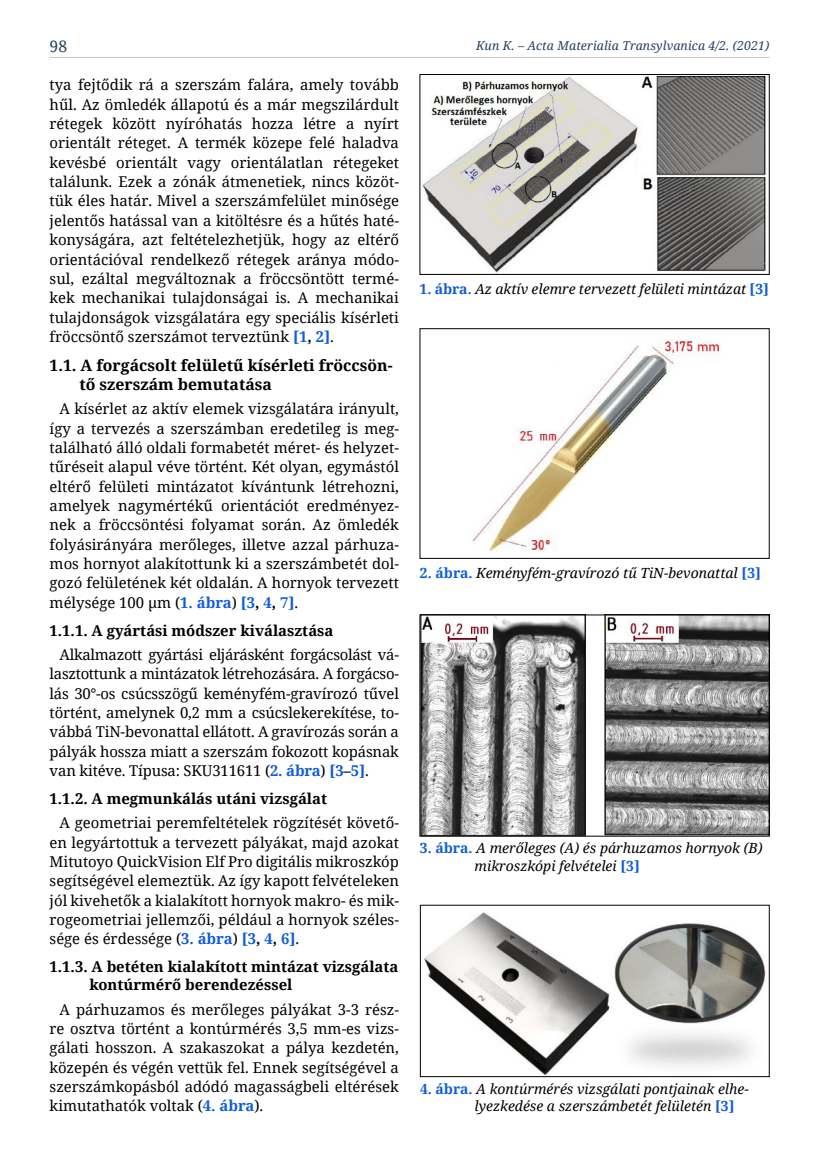
<style>
.page{position:relative;width:819px;height:1161px;background:#fff}
.page>*{position:absolute;margin:0;border:0;box-sizing:border-box;transform-origin:0 0}
.t1{font:700 15.75px/19.1px "Noto Serif";color:#000}
.t2{font:15.75px "Noto Serif";color:#244061}
.t3{font:14.88px/19.4px "Noto Serif";color:#000;text-align:justify}
.t4{font:700 14.88px/18px "Noto Serif";color:#000}
.t5{font:italic 14px/17.5px "Noto Serif";color:#000}
.t6{font:italic 12.25px "Noto Serif";letter-spacing:.01em;color:#244061}
.s1{font-weight:700;color:#0f5dd8}
.s2{font-weight:700}
.s3{font-weight:700;font-style:normal;color:#0f5dd8}
</style>
<div class="page">
<hr style="left:50px;top:57px;width:719px;height:1px;background:#c6c6c6">
<img style="left:422px;top:76px;width:344px;height:196px">
<div style="left:420px;top:74px;width:349px;height:200px;border:1px solid #000"></div>
<img style="left:472px;top:339px;width:248px;height:213px">
<img style="left:422px;top:617px;width:345px;height:217px">
<div style="left:420px;top:615px;width:349px;height:221px;border:1px solid #000"></div>
<img style="left:424px;top:912px;width:342px;height:163px">
<div style="left:420px;top:905px;width:349px;height:172px;border:1px solid #000"></div>
<p class="t2" style="left:50px;top:35px;width:19px">98</p>
<p class="t6" style="left:476px;top:37px;width:295px">Kun K. – Acta Materialia Transylvanica 4/2. (2021)</p>
<p class="t3" style="left:50px;top:75px;width:351px">tya fejtődik rá a szerszám falára, amely tovább hűl. Az ömledék állapotú és a már megszilárdult rétegek között nyíróhatás hozza létre a nyírt orientált réteget. A termék közepe felé haladva kevésbé orientált vagy orientálatlan rétegeket találunk. Ezek a zónák átmenetiek, nincs közöt&shy;tük éles határ. Mivel a szerszámfelület minősége jelentős hatással van a kitöltésre és a hűtés haté&shy;konyságára, azt feltételezhetjük, hogy az eltérő orientációval rendelkező rétegek aránya módo&shy;sul, ezáltal megváltoznak a fröccsöntött termé&shy;kek mechanikai tulajdonságai is. A mechanikai tulajdonságok vizsgálatára egy speciális kísérleti fröccsöntő szerszámot terveztünk <span class="s1">[1</span><span class="s2">,</span> <span class="s1">2]</span>.</p>
<p class="t1" style="left:79px;top:355px;width:314px;text-indent:-30px">1.1. A forgácsolt felületű kísérleti fröccsön&shy;tő szerszám bemutatása</p>
<p class="t3" style="left:50px;top:398px;width:351px;text-indent:10px">A kísérlet az aktív elemek vizsgálatára irányult, így a tervezés a szerszámban eredetileg is meg&shy;található álló oldali formabetét méret- és helyzet&shy;tűréseit alapul véve történt. Két olyan, egymástól eltérő felületi mintázatot kívántunk létrehozni, amelyek nagymértékű orientációt eredményez&shy;nek a fröccsöntési folyamat során. Az ömledék folyásirányára merőleges, illetve azzal párhuza&shy;mos hornyot alakítottunk ki a szerszámbetét dol&shy;gozó felületének két oldalán. A hornyok tervezett mélysége 100 μm (<span class="s1">1. ábra</span>) <span class="s1">[3</span><span class="s2">,</span> <span class="s1">4</span><span class="s2">,</span> <span class="s1">7]</span>.</p>
<p class="t4" style="left:50px;top:621px;width:285px">1.1.1. A gyártási módszer kiválasztása</p>
<p class="t3" style="left:50px;top:644px;width:351px;text-indent:10px">Alkalmazott gyártási eljárásként forgácsolást vá&shy;lasztottunk a mintázatok létrehozására. A forgácso&shy;lás 30°-os csúcsszögű keményfém-gravírozó tűvel történt, amelynek 0,2 mm a csúcslekerekítése, to&shy;vábbá TiN-bevonattal ellátott. A gravírozás során a pályák hossza miatt a szerszám fokozott kopásnak van kitéve. Típusa: SKU311611 (<span class="s1">2. ábra</span>) <span class="s1">[3</span><span class="s2">–</span><span class="s1">5]</span>.</p>
<p class="t4" style="left:50px;top:789px;width:279px">1.1.2. A megmunkálás utáni vizsgálat</p>
<p class="t3" style="left:50px;top:813px;width:351px;text-indent:10px">A geometriai peremfeltételek rögzítését követő&shy;en legyártottuk a tervezett pályákat, majd azokat Mitutoyo QuickVision Elf Pro digitális mikroszkóp segítségével elemeztük. Az így kapott felvételeken jól kivehetők a kialakított hornyok makro- és mik&shy;rogeometriai jellemzői, például a hornyok széles&shy;sége és érdessége (<span class="s1">3. ábra</span>) <span class="s1">[3</span><span class="s2">,</span> <span class="s1">4</span><span class="s2">,</span> <span class="s1">6]</span>.</p>
<p class="t4" style="left:89px;top:957px;width:310px;text-indent:-40px">1.1.3. A betéten kialakított mintázat vizsgálata kontúrmérő berendezéssel</p>
<p class="t3" style="left:50px;top:999px;width:351px;text-indent:10px">A párhuzamos és merőleges pályákat 3-3 rész&shy;re osztva történt a kontúrmérés 3,5 mm-es vizs&shy;gálati hosszon. A szakaszokat a pálya kezdetén, közepén és végén vettük fel. Ennek segítségével a szerszámkopásból adódó magasságbeli eltérések kimutathatók voltak (<span class="s1">4. ábra</span>).</p>
<p class="t5" style="left:419px;top:280px;width:351px"><span class="s3">1. ábra.</span> Az aktív elemre tervezett felületi mintázat <span class="s3">[3]</span></p>
<p class="t5" style="left:420px;top:564px;width:342px"><span class="s3">2. ábra.</span> Keményfém-gravírozó tű TiN-bevonattal <span class="s3">[3]</span></p>
<p class="t5" style="left:474px;top:839px;width:289px;text-indent:-55px"><span class="s3">3. ábra.</span> A merőleges (A) és párhuzamos hornyok (B) mikroszkópi felvételei <span class="s3">[3]</span></p>
<p class="t5" style="left:474px;top:1079px;width:276px;text-indent:-55px"><span class="s3">4. ábra.</span> A kontúrmérés vizsgálati pontjainak elhe&shy;lyezkedése a szerszámbetét felületén <span class="s3">[3]</span></p>
</div>
